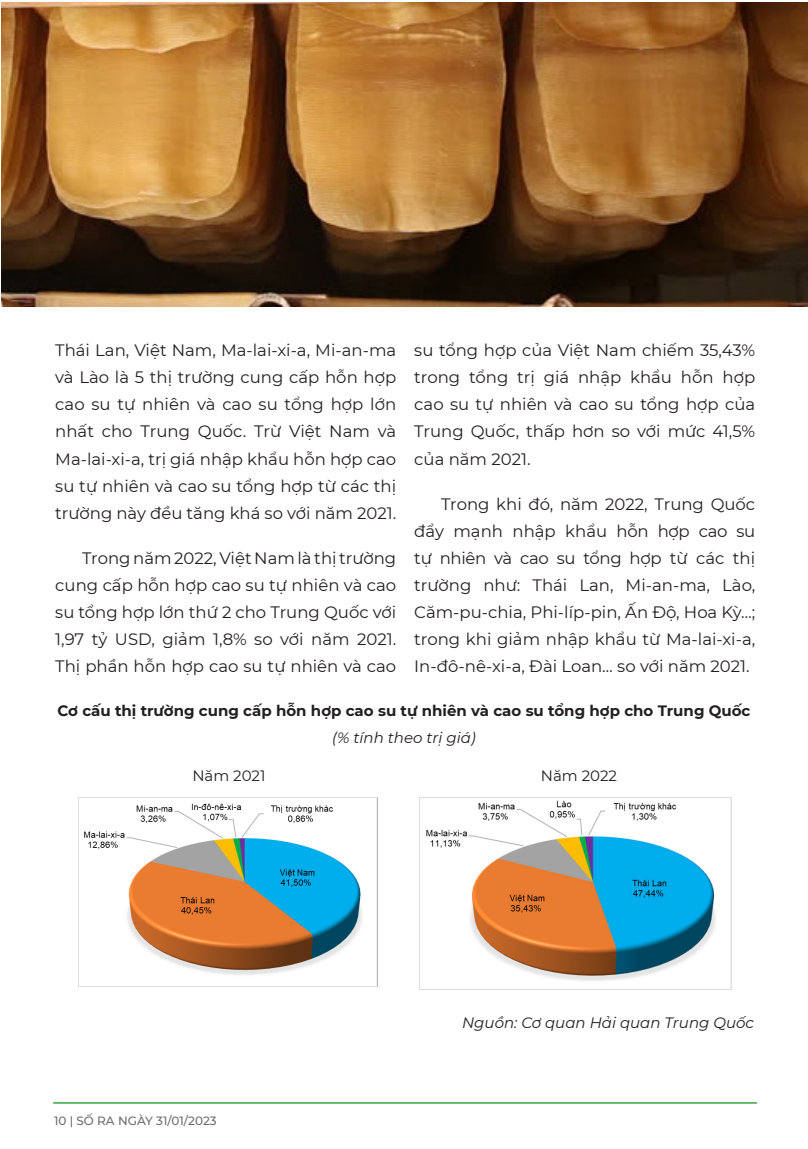
<style>
.page{position:relative;width:808px;height:1149px;background:#fff}
.page>*{position:absolute;margin:0;border:0;box-sizing:border-box;transform-origin:0 0}
.t1{font:16.5px/27px "Montserrat";color:#231f20;text-align:justify}
.t2{font:700 15px/27px "Montserrat";color:#231f20;text-align:center}
.t3{font:italic 15px "Montserrat";color:#231f20}
.t4{font:15px "Montserrat";color:#231f20}
.t5{font:500 12px "Montserrat";color:#6c6d70}
.s1{font-weight:400;font-style:italic}
</style>
<div class="page">
<hr style="left:53px;top:1101px;width:704px;height:2px;background:#3da046">
<img style="left:1px;top:2px;width:807px;height:304px">
<img style="left:79px;top:797px;width:299px;height:189px">
<img style="left:420px;top:797px;width:312px;height:191px">
<p class="t1" style="left:414px;top:336px;width:342px">su tổng hợp của Việt Nam chiếm 35,43% trong tổng trị giá nhập khẩu hỗn hợp cao su tự nhiên và cao su tổng hợp của Trung Quốc, thấp hơn so với mức 41,5% của năm 2021.</p>
<p class="t1" style="left:414px;top:489px;width:342px;text-indent:27px">Trong khi đó, năm 2022, Trung Quốc đẩy mạnh nhập khẩu hỗn hợp cao su tự nhiên và cao su tổng hợp từ các thị trường như: Thái Lan, Mi-an-ma, Lào, Căm-pu-chia, Phi-líp-pin, Ấn Độ, Hoa Kỳ…; trong khi giảm nhập khẩu từ Ma-lai-xi-a, In-đô-nê-xi-a, Đài Loan… so với năm 2021.</p>
<p class="t2" style="left:58px;top:695px;width:694px">Cơ cấu thị trường cung cấp hỗn hợp cao su tự nhiên và cao su tổng hợp cho Trung Quốc <span class="s1">(% tính theo trị giá)</span></p>
<p class="t4" style="left:192px;top:764px;width:75px">Năm 2021</p>
<p class="t4" style="left:541px;top:764px;width:78px">Năm 2022</p>
<p class="t1" style="left:55px;top:336px;width:342px">Thái Lan, Việt Nam, Ma-lai-xi-a, Mi-an-ma và Lào là 5 thị trường cung cấp hỗn hợp cao su tự nhiên và cao su tổng hợp lớn nhất cho Trung Quốc. Trừ Việt Nam và Ma-lai-xi-a, trị giá nhập khẩu hỗn hợp cao su tự nhiên và cao su tổng hợp từ các thị trường này đều tăng khá so với năm 2021.</p>
<p class="t1" style="left:55px;top:543px;width:342px;text-indent:27px">Trong năm 2022, Việt Nam là thị trường cung cấp hỗn hợp cao su tự nhiên và cao su tổng hợp lớn thứ 2 cho Trung Quốc với 1,97 tỷ USD, giảm 1,8% so với năm 2021.<br>Thị phần hỗn hợp cao su tự nhiên và cao</p>
<p class="t5" style="left:54px;top:1111px;width:164px">10 | SỐ RA NGÀY 31/01/2023</p>
<p class="t3" style="left:462px;top:1011px;width:293px">Nguồn: Cơ quan Hải quan Trung Quốc</p>
</div>
